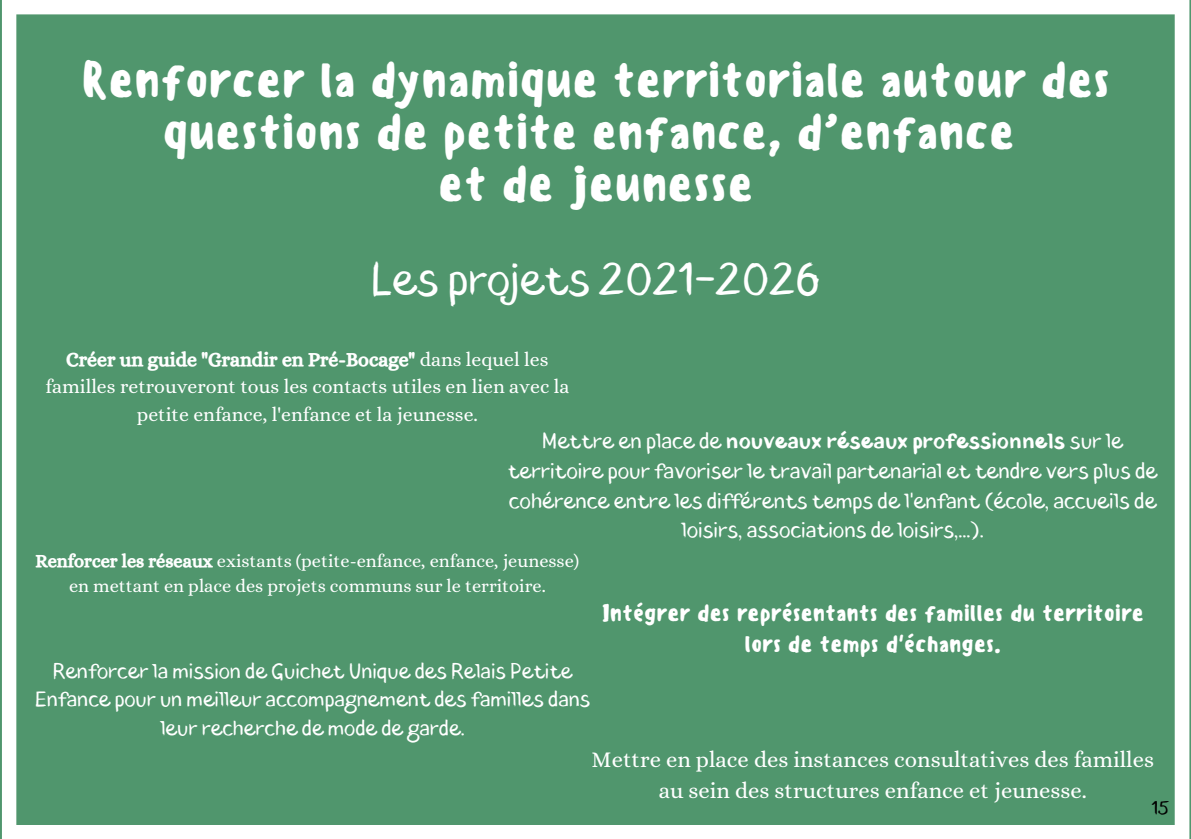
<style>
.page{position:relative;width:1191px;height:839px;background:#fff}
.page>*{position:absolute;margin:0;border:0;box-sizing:border-box;transform-origin:0 0}
.t1{font:500 48px/51.8px "Sensei";color:#fff;text-align:center}
.t2{font:44.4px "Blushes";color:#fff}
.t3{font:22.6px/30.6px "Alice";color:#fff;text-align:center}
.t4{font:500 22.6px/30.6px "Sensei";color:#fff;text-align:center}
.t5{font:21.8px/29.6px "Blushes";color:#fff;text-align:center}
.t6{font:21.2px/28.6px "Blushes";color:#fff;text-align:center}
.t7{font:19.8px/27.6px "Alice";color:#fff;text-align:center}
.t8{font:19.8px "CA Generated";color:#fff}
.t9{font:18.4px/25.4px "Alice";color:#fff;text-align:center}
.t10{font:18.4px "Blushes";color:#000}
.s1{font-family:"Alice"}
.s2{font-weight:700}
.s3{font-family:"CA Generated"}
</style>
<div class="page">
<div style="left:16px;top:14px;width:1159px;height:811px;background:#50966d"></div>
<h1 class="t1" style="left:81px;top:54px;width:1030px">Renforcer la dynamique territoriale autour des questions de petite enfance, d’enfance<br>et de jeunesse</h1>
<h2 class="t2" style="left:371px;top:248px;width:451px">Les projets 2021-2026</h2>
<p class="t8" style="left:66px;top:347px;width:484px">Créer un guide "Grandir en Pré-Bocage" <span class="s1">dans lequel les</span></p>
<p class="t7" style="left:46px;top:373px;width:525px">familles retrouveront tous les contacts utiles en lien avec la petite enfance, l'enfance et la jeunesse.</p>
<p class="t5" style="left:508px;top:427px;width:651px">Mettre en place de <span class="s2">nouveaux réseaux professionnels</span> sur le territoire pour favoriser le travail partenarial et tendre vers plus de cohérence entre les différents temps de l'enfant (école, accueils de loisirs, associations de loisirs,...).</p>
<p class="t9" style="left:35px;top:548px;width:545px"><span class="s3">Renforcer les réseaux</span> existants (petite-enfance, enfance, jeunesse) en mettant en place des projets communs sur le territoire.</p>
<p class="t6" style="left:35px;top:657px;width:557px">Renforcer la mission de Guichet Unique des Relais Petite<br>Enfance pour un meilleur accompagnement des familles dans leur recherche de mode de garde.</p>
<p class="t4" style="left:602px;top:598px;width:544px">Intégrer des représentants des familles du territoire lors de temps d'échanges.</p>
<p class="t3" style="left:592px;top:744px;width:564px">Mettre en place des instances consultatives des familles au sein des structures enfance et jeunesse.</p>
<p class="t10" style="left:1152px;top:794px;width:19px">15</p>
</div>
